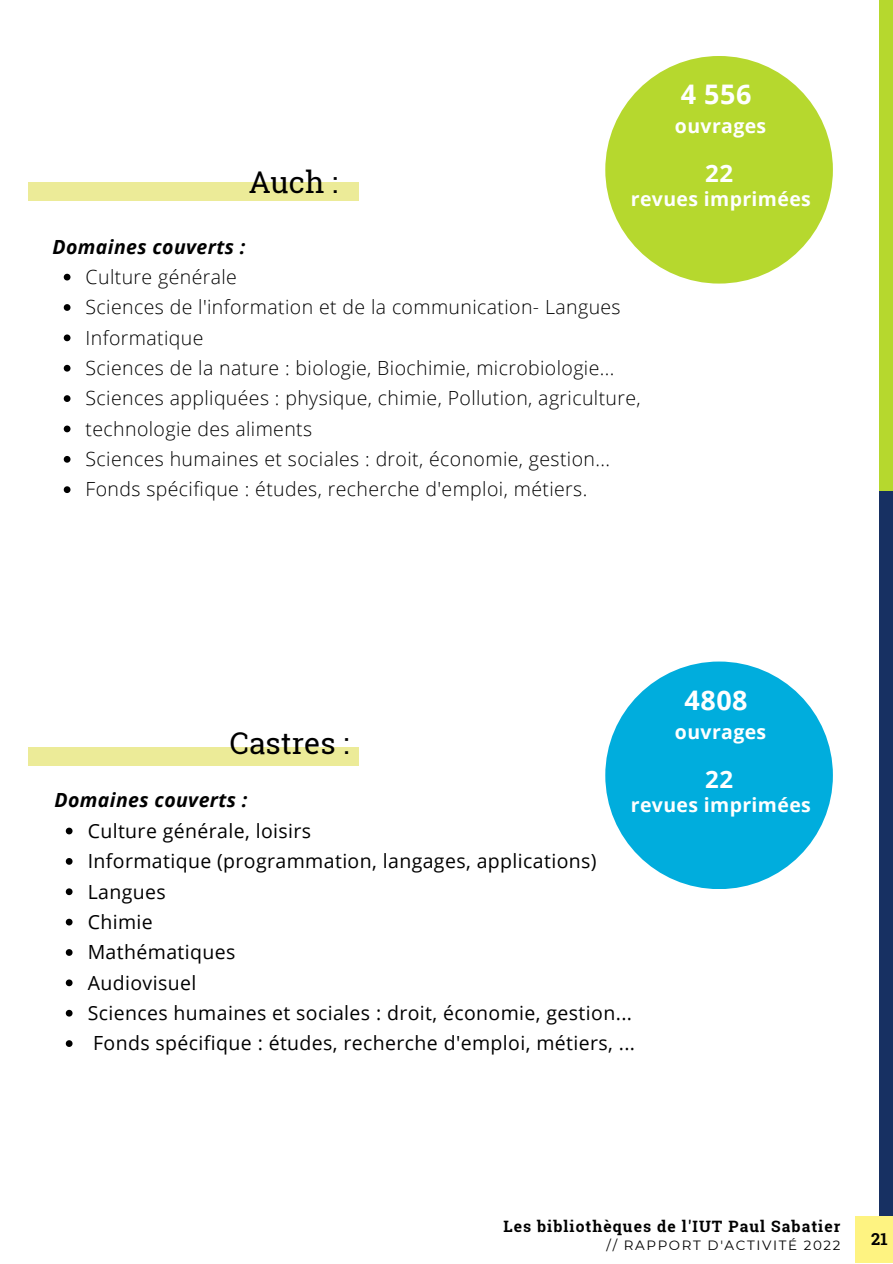
<style>
.page{position:relative;width:893px;height:1264px;background:#fff}
.page>*{position:absolute;margin:0;border:0;box-sizing:border-box;transform-origin:0 0}
.t1{font:30px "Roboto Slab";color:#000}
.t2{font:700 27px "Open Sans";letter-spacing:.02em;color:#fff}
.t3{font:700 24px "Open Sans";color:#feffff}
.t4{font:300 19.5px "Open Sans";letter-spacing:.02em;color:#000}
.t5{font:19.5px "Open Sans";letter-spacing:.02em;color:#000}
.t6{font:italic 700 19.5px "Open Sans";letter-spacing:.02em;color:#000}
.t7{font:700 19.5px "Open Sans";letter-spacing:.02em;color:#feffff}
.t8{font:700 19.5px "Open Sans";letter-spacing:.02em;color:#fff}
.t9{font:700 16.5px "Roboto Slab";color:#000}
.t10{font:700 15.75px "Roboto Slab";letter-spacing:.07em;color:#000}
.t11{font:13.5px "Montserrat";letter-spacing:.12em;color:#000}
</style>
<div class="page">
<div style="left:879px;top:0;width:13px;height:491px;background:#b6d82e"></div>
<div style="left:879px;top:491px;width:13px;height:771px;background:#173062"></div>
<svg style="left:66px;top:827px;width:7px;height:7px"></svg>
<svg style="left:66px;top:858px;width:7px;height:6px"></svg>
<svg style="left:66px;top:888px;width:7px;height:7px"></svg>
<svg style="left:66px;top:918px;width:7px;height:7px"></svg>
<svg style="left:66px;top:949px;width:7px;height:6px"></svg>
<svg style="left:66px;top:979px;width:7px;height:7px"></svg>
<svg style="left:66px;top:1009px;width:7px;height:7px"></svg>
<svg style="left:66px;top:1040px;width:7px;height:6px"></svg>
<svg style="left:64px;top:274px;width:6px;height:6px"></svg>
<svg style="left:64px;top:304px;width:6px;height:7px"></svg>
<svg style="left:64px;top:334px;width:6px;height:7px"></svg>
<svg style="left:64px;top:365px;width:6px;height:6px"></svg>
<svg style="left:64px;top:395px;width:6px;height:7px"></svg>
<svg style="left:64px;top:425px;width:6px;height:7px"></svg>
<svg style="left:64px;top:456px;width:6px;height:6px"></svg>
<svg style="left:64px;top:486px;width:6px;height:7px"></svg>
<div style="left:855px;top:1216px;width:37px;height:46px;background:#fef381"></div>
<div style="left:605px;top:56px;width:227px;height:227px;background:#b6d82e;border-radius:50%"></div>
<div style="left:28px;top:182px;width:331px;height:18px;background:#eceb98"></div>
<div style="left:605px;top:661px;width:227px;height:228px;background:#00addd;border-radius:50%"></div>
<div style="left:28px;top:747px;width:331px;height:18px;background:#eceb98"></div>
<p class="t2" style="left:680px;top:75px;width:72px">4 556</p>
<p class="t8" style="left:675px;top:113px;width:93px">ouvrages</p>
<p class="t1" style="left:249px;top:161px;width:91px">Auch :</p>
<p class="t3" style="left:705px;top:157px;width:29px">22</p>
<p class="t7" style="left:630px;top:185px;width:182px">revues imprimées</p>
<p class="t6" style="left:52px;top:233px;width:194px">Domaines couverts :</p>
<p class="t4" style="left:86px;top:263px;width:153px">Culture générale</p>
<p class="t4" style="left:86px;top:293px;width:536px">Sciences de l'information et de la communication- Langues</p>
<p class="t4" style="left:86px;top:324px;width:119px">Informatique</p>
<p class="t4" style="left:86px;top:354px;width:530px">Sciences de la nature : biologie, Biochimie, microbiologie...</p>
<p class="t4" style="left:86px;top:384px;width:556px">Sciences appliquées : physique, chimie, Pollution, agriculture,</p>
<p class="t4" style="left:86px;top:415px;width:228px">technologie des aliments</p>
<p class="t4" style="left:86px;top:445px;width:526px">Sciences humaines et sociales : droit, économie, gestion...</p>
<p class="t4" style="left:86px;top:475px;width:503px">Fonds spécifique : études, recherche d'emploi, métiers.</p>
<p class="t1" style="left:230px;top:723px;width:121px">Castres :</p>
<p class="t6" style="left:55px;top:786px;width:194px">Domaines couverts :</p>
<p class="t2" style="left:684px;top:681px;width:65px">4808</p>
<p class="t8" style="left:675px;top:718px;width:93px">ouvrages</p>
<p class="t3" style="left:705px;top:762px;width:29px">22</p>
<p class="t7" style="left:630px;top:791px;width:182px">revues imprimées</p>
<p class="t5" style="left:88px;top:817px;width:225px">Culture générale, loisirs</p>
<p class="t5" style="left:88px;top:847px;width:510px">Informatique (programmation, langages, applications)</p>
<p class="t5" style="left:88px;top:877px;width:80px">Langues</p>
<p class="t5" style="left:88px;top:908px;width:67px">Chimie</p>
<p class="t5" style="left:88px;top:938px;width:149px">Mathématiques</p>
<p class="t5" style="left:88px;top:968px;width:110px">Audiovisuel</p>
<p class="t5" style="left:88px;top:999px;width:546px">Sciences humaines et sociales : droit, économie, gestion...</p>
<p class="t5" style="left:93px;top:1029px;width:543px">Fonds spécifique : études, recherche d'emploi, métiers, ...</p>
<p class="t10" style="left:503px;top:1215px;width:338px">Les bibliothèques de l'IUT Paul Sabatier</p>
<p class="t11" style="left:606px;top:1236px;width:235px">// RAPPORT D'ACTIVITÉ 2022</p>
<p class="t9" style="left:871px;top:1227px;width:18px">21</p>
</div>
